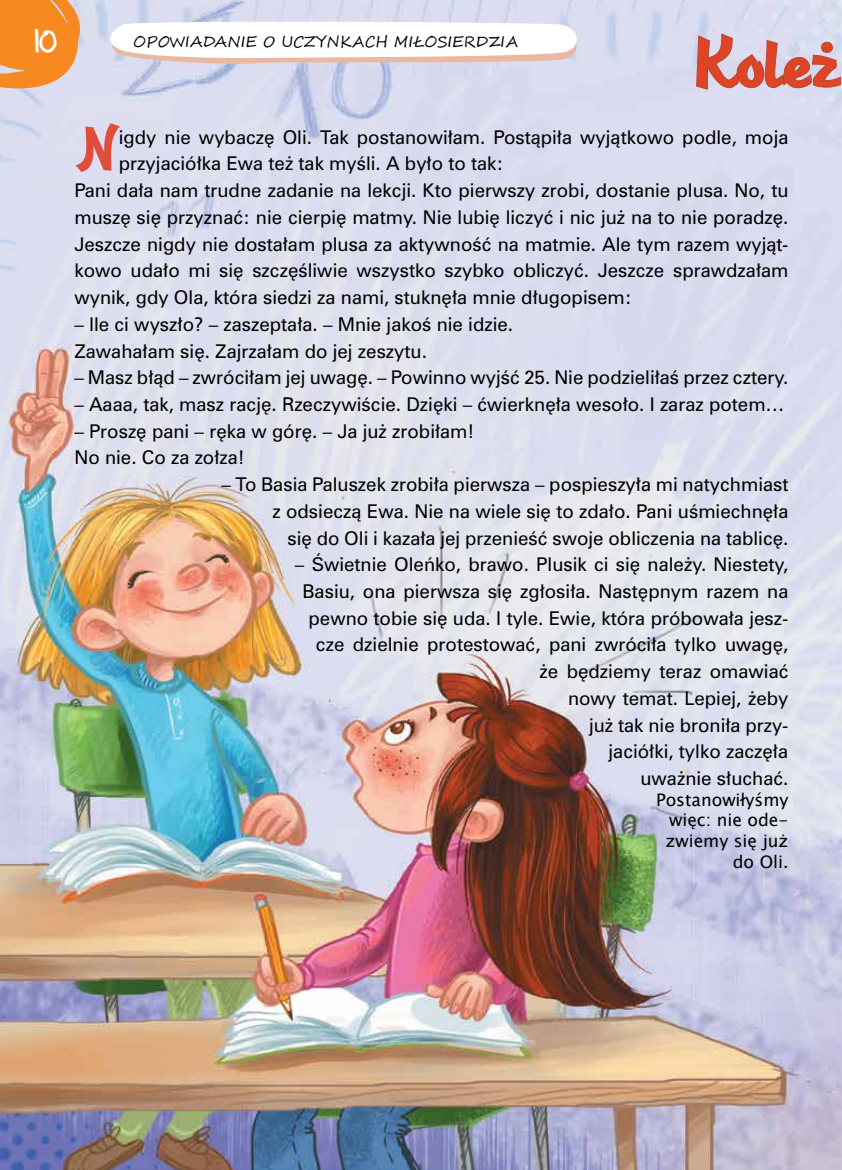
<style>
.page{position:relative;width:842px;height:1170px;background:#fff}
.page>*{position:absolute;margin:0;border:0;box-sizing:border-box;transform-origin:0 0}
.t1{font:700 75px "EFN Studio Script";color:#df4427}
.t2{font:700 62.4px "EFN Studio Script";color:#e04d3a}
.t3{font:31.5px "Kids";color:#fff}
.t4{font:17.25px/26.7px "Zurich PL";color:#000}
.t5{font:17.25px/20.7px "Lucida Sans Unicode";color:#000;text-align:right}
.t6{font:15px "Segoe Script";letter-spacing:.01em;color:#000}
</style>
<div class="page">
<img style="left:0;top:0;width:842px;height:1169px">
<svg style="left:696px;top:33px;width:145px;height:57px;background:#d5cbd9"></svg>
<svg style="left:101px;top:20px;width:482px;height:45px"></svg>
<svg style="left:0;top:0;width:81px;height:94px;background:#f09846"></svg>
<h3 class="t3" style="left:30px;top:22px;width:29px">10</h3>
<p class="t6" style="left:133px;top:30px;width:386px">OPOWIADANIE O UCZYNKACH MIŁOSIERDZIA</p>
<h1 class="t1" style="left:693px;top:20px;width:145px">Koleż</h1>
<h2 class="t2" style="left:74px;top:114px;width:43px">N</h2>
<p class="t4" style="left:119px;top:123px;width:671px">igdy nie wybaczę Oli. Tak postanowiłam. Postąpiła wyjątkowo podle, moja</p>
<p class="t4" style="left:119px;top:150px;width:386px">przyjaciółka Ewa też tak myśli. A było to tak:</p>
<p class="t4" style="left:74px;top:177px;width:716px">Pani dała nam trudne zadanie na lekcji. Kto pierwszy zrobi, dostanie plusa. No, tu</p>
<p class="t4" style="left:74px;top:204px;width:716px">muszę się przyznać: nie cierpię matmy. Nie lubię liczyć i nic już na to nie poradzę.</p>
<p class="t4" style="left:74px;top:230px;width:715px">Jeszcze nigdy nie dostałam plusa za aktywność na matmie. Ale tym razem wyjąt-</p>
<p class="t4" style="left:74px;top:257px;width:716px">kowo udało mi się szczęśliwie wszystko szybko obliczyć. Jeszcze sprawdzałam</p>
<p class="t4" style="left:74px;top:284px;width:559px">wynik, gdy Ola, która siedzi za nami, stuknęła mnie długopisem:</p>
<p class="t4" style="left:74px;top:310px;width:440px">– Ile ci wyszło? – zaszeptała. – Mnie jakoś nie idzie.<br>Zawahałam się. Zajrzałam do jej zeszytu.</p>
<p class="t4" style="left:74px;top:364px;width:716px">– Masz błąd – zwróciłam jej uwagę. – Powinno wyjść 25. Nie podzieliłaś przez cztery.</p>
<p class="t4" style="left:74px;top:390px;width:712px">– Aaaa, tak, masz rację. Rzeczywiście. Dzięki – ćwierknęła wesoło. I zaraz potem…</p>
<p class="t4" style="left:74px;top:417px;width:402px">– Proszę pani – ręka w górę. – Ja już zrobiłam!<br>No nie. Co za zołza!</p>
<p class="t4" style="left:221px;top:471px;width:569px;text-align:right">– To Basia Paluszek zrobiła pierwsza – pospieszyła mi natychmiast z odsieczą Ewa. Nie na wiele się to zdało. Pani uśmiechnęła<br>się do Oli i kazała jej przenieść swoje obliczenia na tablicę.</p>
<p class="t4" style="left:295px;top:551px;width:495px;text-align:right">– Świetnie Oleńko, brawo. Plusik ci się należy. Niestety, Basiu, ona pierwsza się zgłosiła. Następnym razem na pewno tobie się uda. I tyle. Ewie, która próbowała jesz&shy;cze dzielnie protestować, pani zwróciła tylko uwagę, że będziemy teraz omawiać<br>nowy temat. Lepiej, żeby<br>już tak nie broniła przy-<br>jaciółki, tylko zaczęła<br>uważnie słuchać.</p>
<p class="t5" style="left:656px;top:789px;width:134px">Postanowiłyśmy więc: nie ode&shy;zwiemy się już do Oli.</p>
</div>
